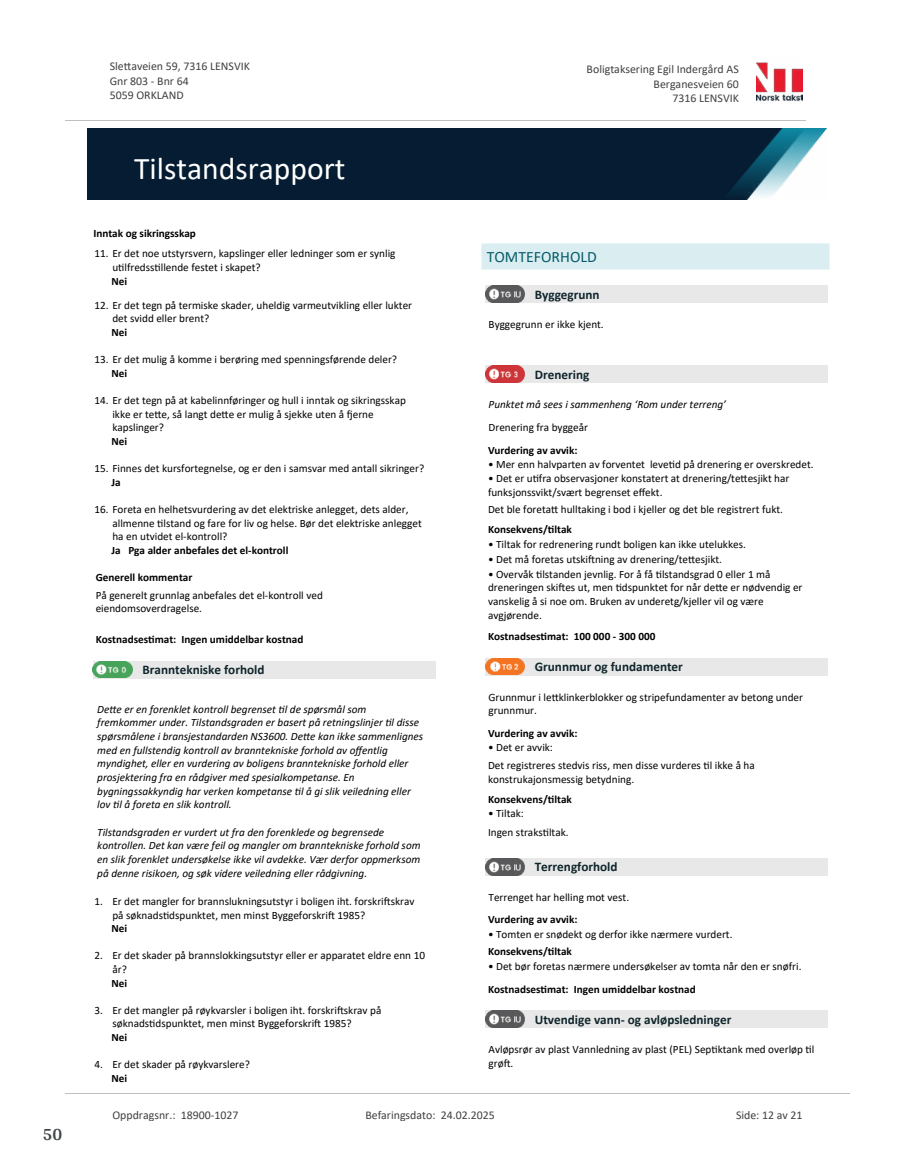
<style>
.page{position:relative;width:915px;height:1172px;background:#fff}
.page>*{position:absolute;margin:0;border:0;box-sizing:border-box;transform-origin:0 0}
.t1{font:31.65px "Calibri";color:#fff}
.t2{font:700 18px "Arya";color:#414749}
.t3{font:15.75px "Calibri";color:#065c69}
.t4{font:700 13.2px "Calibri";color:#0f252c}
.t5{font:11.85px/14.5px "Calibri";color:#404040}
.t6{font:11.25px/13.6px "Calibri";color:#000}
.t7{font:italic 11.25px/13.6px "Calibri";color:#000}
.t8{font:700 11.25px "Calibri";color:#000}
</style>
<div class="page">
<div style="left:93px;top:661px;width:342px;height:17px;background:#e8e8e8"></div>
<img style="left:93px;top:661px;width:39px;height:17px">
<div style="left:481px;top:243px;width:347px;height:27px;background:#daeef2"></div>
<svg style="left:481px;top:244px;width:1px;height:26px"></svg>
<svg style="left:828px;top:244px;width:1px;height:26px"></svg>
<hr style="left:481px;top:243px;width:348px;height:1px;background:#eaf5f7">
<hr style="left:481px;top:270px;width:348px;height:1px;background:#eaf5f7">
<div style="left:485px;top:286px;width:342px;height:17px;background:#e8e8e8"></div>
<img style="left:485px;top:286px;width:39px;height:17px">
<div style="left:485px;top:366px;width:342px;height:17px;background:#e8e8e8"></div>
<img style="left:485px;top:366px;width:39px;height:17px">
<div style="left:485px;top:658px;width:342px;height:17px;background:#e8e8e8"></div>
<img style="left:485px;top:658px;width:39px;height:17px">
<div style="left:485px;top:858px;width:342px;height:17px;background:#e8e8e8"></div>
<svg style="left:490px;top:858px;width:35px;height:13px"></svg>
<img style="left:485px;top:859px;width:39px;height:16px">
<div style="left:485px;top:1011px;width:342px;height:17px;background:#e8e8e8"></div>
<svg style="left:490px;top:1015px;width:35px;height:13px"></svg>
<img style="left:485px;top:1011px;width:39px;height:16px">
<img style="left:756px;top:62px;width:46px;height:40px">
<hr style="left:65px;top:120px;width:740px;height:1px;background:#c0c0c0">
<img style="left:88px;top:129px;width:738px;height:71px">
<hr style="left:65px;top:1093px;width:784px;height:1px;background:#c0c0c0">
<h2 class="t2" style="left:43px;top:1123px;width:21px">50</h2>
<p class="t5" style="left:110px;top:59px;width:141px">Sle琀琀aveien 59, 7316 LENSVIK<br>Gnr 803 - Bnr 64<br>5059 ORKLAND</p>
<p class="t5" style="left:586px;top:62px;width:153px">Boligtaksering Egil Indergård AS</p>
<p class="t5" style="left:653px;top:76px;width:87px">Berganesveien 60</p>
<p class="t5" style="left:672px;top:90px;width:68px">7316 LENSVIK</p>
<h1 class="t1" style="left:134px;top:147px;width:213px">Tilstandsrapport</h1>
<p class="t8" style="left:93px;top:226px;width:104px">Inntak og sikringsskap</p>
<p class="t6" style="left:112px;top:247px;width:284px;text-indent:-18px">11. Er det noe utstyrsvern, kapslinger eller ledninger som er synlig u琀椀lfredss琀椀llende festet i skapet?</p>
<p class="t8" style="left:111px;top:273px;width:17px">Nei</p>
<p class="t6" style="left:112px;top:298px;width:301px;text-indent:-18px">12. Er det tegn på termiske skader, uheldig varmeutvikling eller lukter det svidd eller brent?</p>
<p class="t8" style="left:111px;top:324px;width:17px">Nei</p>
<p class="t6" style="left:94px;top:352px;width:304px">13. Er det mulig å komme i berøring med spenningsførende deler?</p>
<p class="t8" style="left:111px;top:365px;width:17px">Nei</p>
<p class="t6" style="left:112px;top:393px;width:295px;text-indent:-18px">14. Er det tegn på at kabelinnføringer og hull i inntak og sikringsskap ikke er te琀琀e, så langt de琀琀e er mulig å sjekke uten å 昀樀erne kapslinger?</p>
<p class="t8" style="left:111px;top:433px;width:17px">Nei</p>
<p class="t6" style="left:94px;top:461px;width:331px">15. Finnes det kursfortegnelse, og er den i samsvar med antall sikringer?</p>
<p class="t8" style="left:111px;top:474px;width:11px">Ja</p>
<p class="t6" style="left:112px;top:502px;width:311px;text-indent:-18px">16. Foreta en helhetsvurdering av det elektriske anlegget, dets alder, allmenne 琀椀lstand og fare for liv og helse. Bør det elektriske anlegget ha en utvidet el-kontroll?</p>
<p class="t8" style="left:111px;top:542px;width:178px">Ja Pga alder anbefales det el-kontroll</p>
<p class="t8" style="left:96px;top:569px;width:98px">Generell kommentar</p>
<p class="t6" style="left:96px;top:588px;width:229px">På generelt grunnlag anbefales det el-kontroll ved eiendomsoverdragelse.</p>
<p class="t8" style="left:96px;top:631px;width:209px">Kostnadses琀椀mat: Ingen umiddelbar kostnad</p>
<p class="t4" style="left:142px;top:660px;width:123px">Branntekniske forhold</p>
<p class="t7" style="left:97px;top:702px;width:327px">De琀琀e er en forenklet kontroll begrenset 琀椀l de spørsmål som fremkommer under. Tilstandsgraden er basert på retningslinjer 琀椀l disse spørsmålene i bransjestandarden NS3600. De琀琀e kan ikke sammenlignes med en fullstendig kontroll av branntekniske forhold av o昀昀entlig myndighet, eller en vurdering av boligens branntekniske forhold eller prosjektering fra en rådgiver med spesialkompetanse. En bygningssakkyndig har verken kompetanse 琀椀l å gi slik veiledning eller lov 琀椀l å foreta en slik kontroll.</p>
<p class="t7" style="left:97px;top:825px;width:325px">Tilstandsgraden er vurdert ut fra den forenklede og begrensede kontrollen. Det kan være feil og mangler om branntekniske forhold som en slik forenklet undersøkelse ikke vil avdekke. Vær derfor oppmerksom på denne risikoen, og søk videre veiledning eller rådgivning.</p>
<p class="t6" style="left:112px;top:894px;width:303px;text-indent:-18px">1. Er det mangler for brannslukningsutstyr i boligen iht. forskri昀琀skrav på søknads琀椀dspunktet, men minst Byggeforskri昀琀 1985?</p>
<p class="t8" style="left:111px;top:920px;width:17px">Nei</p>
<p class="t6" style="left:112px;top:948px;width:314px;text-indent:-18px">2. Er det skader på brannslokkingsutstyr eller er apparatet eldre enn 10 år?</p>
<p class="t8" style="left:111px;top:975px;width:17px">Nei</p>
<p class="t6" style="left:112px;top:1003px;width:270px;text-indent:-18px">3. Er det mangler på røykvarsler i boligen iht. forskri昀琀skrav på søknads琀椀dspunktet, men minst Byggeforskri昀琀 1985?</p>
<p class="t8" style="left:111px;top:1029px;width:17px">Nei</p>
<p class="t6" style="left:94px;top:1057px;width:157px">4. Er det skader på røykvarslere?</p>
<p class="t8" style="left:111px;top:1070px;width:17px">Nei</p>
<h3 class="t3" style="left:486px;top:245px;width:112px">TOMTEFORHOLD</h3>
<p class="t4" style="left:534px;top:285px;width:66px">Byggegrunn</p>
<p class="t6" style="left:488px;top:317px;width:117px">Byggegrunn er ikke kjent.</p>
<p class="t4" style="left:534px;top:365px;width:56px">Drenering</p>
<p class="t7" style="left:488px;top:397px;width:239px">Punktet må sees i sammenheng ‘Rom under terreng’</p>
<p class="t8" style="left:488px;top:442px;width:91px">Vurdering av avvik:</p>
<p class="t6" style="left:488px;top:457px;width:327px">• Mer enn halvparten av forventet leve琀椀d på drenering er overskredet.</p>
<p class="t6" style="left:488px;top:471px;width:303px">• Det er u琀椀fra observasjoner konstatert at drenering/te琀琀esjikt har funksjonssvikt/svært begrenset e昀昀ekt.</p>
<p class="t6" style="left:488px;top:502px;width:296px">Det ble foreta琀琀 hulltaking i bod i kjeller og det ble registrert fukt.</p>
<p class="t8" style="left:488px;top:522px;width:85px">Konsekvens/琀椀ltak</p>
<p class="t6" style="left:488px;top:537px;width:259px">• Tiltak for redrenering rundt boligen kan ikke utelukkes.</p>
<p class="t6" style="left:488px;top:552px;width:235px">• Det må foretas utski昀琀ning av drenering/te琀琀esjikt.</p>
<p class="t6" style="left:488px;top:567px;width:316px">• Overvåk 琀椀lstanden jevnlig. For å få 琀椀lstandsgrad 0 eller 1 må dreneringen ski昀琀es ut, men 琀椀dspunktet for når de琀琀e er nødvendig er vanskelig å si noe om. Bruken av underetg/kjeller vil og være avgjørende.</p>
<p class="t8" style="left:488px;top:629px;width:169px">Kostnadses琀椀mat: 100 000 - 300 000</p>
<p class="t4" style="left:534px;top:658px;width:150px">Grunnmur og fundamenter</p>
<p class="t6" style="left:488px;top:690px;width:316px">Grunnmur i le琀琀klinkerblokker og stripefundamenter av betong under grunnmur.</p>
<p class="t8" style="left:488px;top:725px;width:91px">Vurdering av avvik:</p>
<p class="t6" style="left:488px;top:739px;width:268px;line-height:17.5px">• Det er avvik:<br>Det registreres stedvis riss, men disse vurderes 琀椀l ikke å ha</p>
<p class="t6" style="left:488px;top:772px;width:148px">konstrukajonsmessig betydning.</p>
<p class="t8" style="left:488px;top:791px;width:85px">Konsekvens/琀椀ltak</p>
<p class="t6" style="left:488px;top:804px;width:82px;line-height:19px">• Tiltak:<br>Ingen straks琀椀ltak.</p>
<p class="t4" style="left:534px;top:857px;width:84px">Terrengforhold</p>
<p class="t6" style="left:488px;top:890px;width:142px">Terrenget har helling mot vest.</p>
<p class="t8" style="left:488px;top:912px;width:91px">Vurdering av avvik:</p>
<p class="t6" style="left:488px;top:927px;width:246px">• Tomten er snødekt og derfor ikke nærmere vurdert.</p>
<p class="t8" style="left:488px;top:944px;width:85px">Konsekvens/琀椀ltak</p>
<p class="t6" style="left:488px;top:959px;width:315px">• Det bør foretas nærmere undersøkelser av tomta når den er snøfri.</p>
<p class="t8" style="left:488px;top:981px;width:209px">Kostnadses琀椀mat: Ingen umiddelbar kostnad</p>
<p class="t4" style="left:534px;top:1010px;width:198px">Utvendige vann- og avløpsledninger</p>
<p class="t6" style="left:488px;top:1042px;width:327px">Avløpsrør av plast Vannledning av plast (PEL) Sep琀椀ktank med overløp 琀椀l grø昀琀.</p>
<p class="t6" style="left:488px;top:420px;width:101px">Drenering fra byggeår</p>
<p class="t5" style="left:112px;top:1107px;width:127px">Oppdragsnr.: 18900-1027</p>
<p class="t5" style="left:365px;top:1107px;width:131px">Befaringsdato: 24.02.2025</p>
<p class="t5" style="left:735px;top:1107px;width:68px">Side: 12 av 21</p>
</div>
